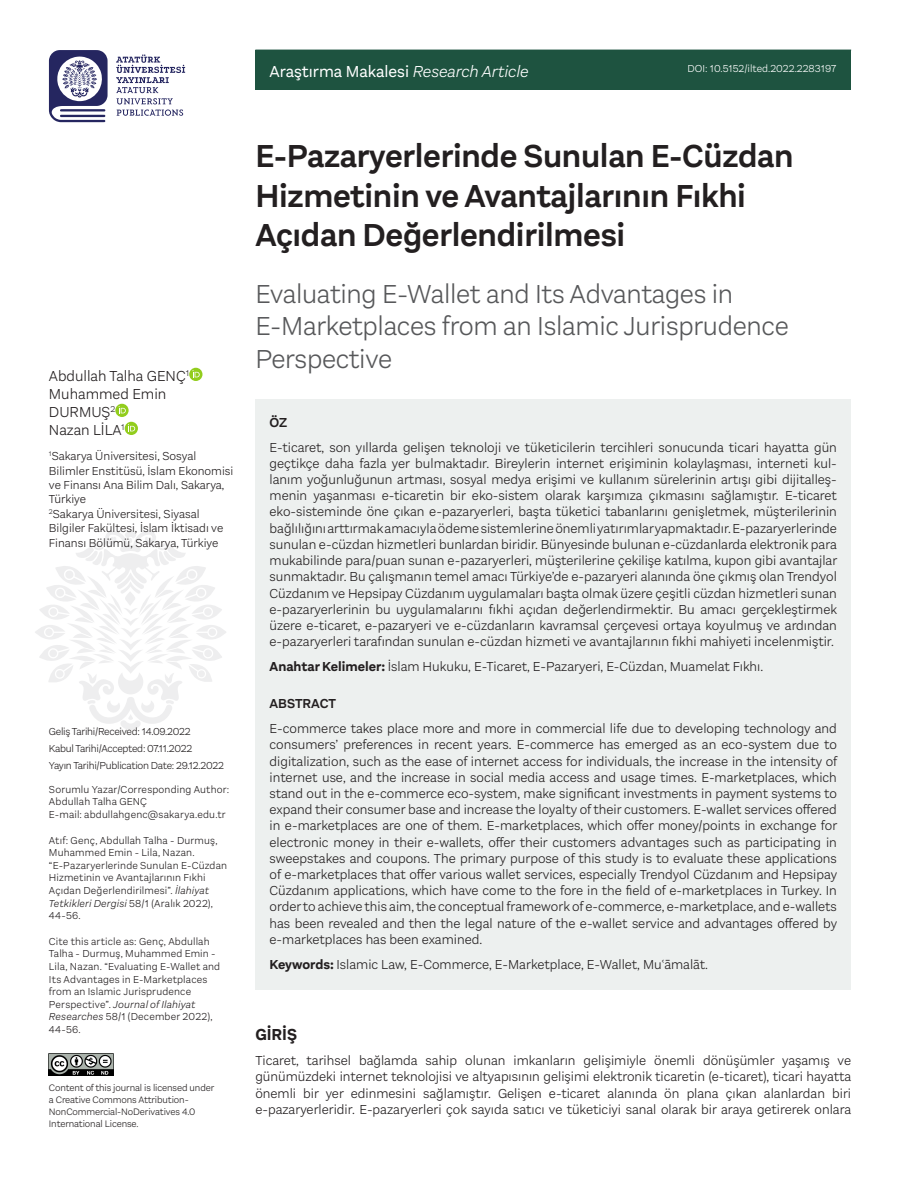
<style>
.page{position:relative;width:915px;height:1191px;background:#fff}
.page>*{position:absolute;margin:0;border:0;box-sizing:border-box;transform-origin:0 0}
.t1{font:600 33px/39.6px "Aestetico";letter-spacing:-.01em;color:#231f20}
.t2{font:300 27px/32.4px "Aestetico";letter-spacing:-.01em;color:#57585a}
.t3{font:16.5px "Aestetico";color:#fff}
.t4{font:700 16.5px "Aestetico";color:#231f20}
.t5{font:300 15px/18px "Aestetico";color:#231f20}
.t6{font:300 13.5px/16.2px "Aestetico";color:#231f20;text-align:justify}
.t7{font:600 13.5px "Aestetico";color:#231f20}
.t8{font:300 12px/14.4px "Aestetico";color:#231f20}
.t9{font:300 10.5px/12.6px "Aestetico";letter-spacing:.015em;color:#231f20}
.t10{font:300 10.5px/16.8px "Aestetico";letter-spacing:-.025em;color:#231f20}
.t11{font:300 10.5px "Aestetico";color:#fff}
.t12{font:300 9.75px/12px "Aestetico";letter-spacing:-.01em;color:#231f20}
.s1{font-weight:300;font-style:italic}
.s2{font-style:italic}
.s3{font-weight:700}
.s4{font-family:"STIX General";font-weight:400}
</style>
<div class="page">
<svg style="left:35px;top:529px;width:191px;height:201px"></svg>
<svg style="left:116px;top:54px;width:69px;height:62px"></svg>
<svg style="left:49px;top:50px;width:58px;height:72px"></svg>
<div style="left:255px;top:50px;width:595px;height:39px;background:#1e5340"></div>
<div style="left:255px;top:399px;width:595px;height:48px;background:#edf0ef"></div>
<div style="left:255px;top:425px;width:595px;height:233px;background:#edf0ef"></div>
<div style="left:255px;top:644px;width:595px;height:48px;background:#edf0ef"></div>
<div style="left:255px;top:680px;width:595px;height:48px;background:#edf0ef"></div>
<div style="left:255px;top:706px;width:595px;height:250px;background:#edf0ef"></div>
<div style="left:255px;top:941px;width:595px;height:48px;background:#edf0ef"></div>
<svg style="left:189px;top:368px;width:13px;height:13px"></svg>
<svg style="left:192px;top:370px;width:8px;height:7px"></svg>
<svg style="left:115px;top:404px;width:13px;height:13px"></svg>
<svg style="left:119px;top:406px;width:7px;height:7px"></svg>
<svg style="left:125px;top:422px;width:13px;height:13px"></svg>
<svg style="left:128px;top:424px;width:7px;height:7px"></svg>
<img style="left:49px;top:1053px;width:65px;height:22px">
<p class="t3" style="left:269px;top:62px;width:260px">Araştırma Makalesi <span class="s1">Research Article</span></p>
<p class="t11" style="left:687px;top:63px;width:150px">DOI: 10.5152/ilted.2022.2283197</p>
<p class="t5" style="left:49px;top:367px;width:142px">Abdullah Talha GENÇ<sup>1<br></sup>Muhammed Emin<br>DURMUŞ<sup>2<br></sup>Nazan LİLA<sup>1</sup></p>
<p class="t8" style="left:49px;top:449px;width:186px"><sup>1</sup>Sakarya Üniversitesi, Sosyal<br>Bilimler Enstitüsü, İslam Ekonomisi ve Finansı Ana Bilim Dalı, Sakarya,<br>Türkiye<br><sup>2</sup>Sakarya Üniversitesi, Siyasal<br>Bilgiler Fakültesi, İslam İktisadı ve<br>Finansı Bölümü, Sakarya, Türkiye</p>
<p class="t10" style="left:49px;top:723px;width:176px">Geliş Tarihi/Received: 14.09.2022<br>Kabul Tarihi/Accepted: 07.11.2022<br>Yayın Tarihi/Publication Date: 29.12.2022</p>
<p class="t9" style="left:49px;top:783px;width:182px">Sorumlu Yazar/Corresponding Author:<br>Abdullah Talha GENÇ<br>E-mail: abdullahgenc@sakarya.edu.tr</p>
<p class="t9" style="left:49px;top:833px;width:179px">Atıf: Genç, Abdullah Talha - Durmuş,<br>Muhammed Emin - Lila, Nazan. “E-Pazaryerlerinde Sunulan E-Cüzdan<br>Hizmetinin ve Avantajlarının Fıkhi<br>Açıdan Değerlendirilmesi”. <span class="s2">İlahiyat<br>Tetkikleri Dergisi</span> 58/1 (Aralık 2022),<br>44-56.</p>
<p class="t9" style="left:49px;top:935px;width:173px">Cite this article as: Genç, Abdullah<br>Talha - Durmuş, Muhammed Emin -<br>Lila, Nazan. “Evaluating E-Wallet and<br>Its Advantages in E-Marketplaces from an Islamic Jurisprudence<br>Perspective”. <span class="s2">Journal of Ilahiyat<br>Researches</span> 58/1 (December 2022),<br>44-56.</p>
<p class="t12" style="left:49px;top:1081px;width:167px">Content of this journal is licensed under a Creative Commons Attribution-NonCommercial-NoDerivatives 4.0<br>International License.</p>
<h1 class="t1" style="left:255px;top:137px;width:539px">E-Pazaryerlerinde Sunulan E-Cüzdan<br>Hizmetinin ve Avantajlarının Fıkhi<br>Açıdan Değerlendirilmesi</h1>
<h2 class="t2" style="left:255px;top:277px;width:534px">Evaluating E-Wallet and Its Advantages in<br>E-Marketplaces from an Islamic Jurisprudence<br>Perspective</h2>
<p class="t7" style="left:269px;top:414px;width:19px">ÖZ</p>
<p class="t6" style="left:269px;top:439px;width:569px">E-ticaret, son yıllarda gelişen teknoloji ve tüketicilerin tercihleri sonucunda ticari hayatta gün geçtikçe daha fazla yer bulmaktadır. Bireylerin internet erişiminin kolaylaşması, interneti kul&shy;lanım yoğunluğunun artması, sosyal medya erişimi ve kullanım sürelerinin artışı gibi dijitalleş&shy;menin yaşanması e-ticaretin bir eko-sistem olarak karşımıza çıkmasını sağlamıştır. E-ticaret eko-sisteminde öne çıkan e-pazaryerleri, başta tüketici tabanlarını genişletmek, müşterilerinin bağlılığını arttırmak amacıyla ödeme sistemlerine önemli yatırımlar yapmaktadır. E-pazaryerlerinde sunulan e-cüzdan hizmetleri bunlardan biridir. Bünyesinde bulunan e-cüzdanlarda elektronik para mukabilinde para/puan sunan e-pazaryerleri, müşterilerine çekilişe katılma, kupon gibi avantajlar sunmaktadır. Bu çalışmanın temel amacı Türkiye’de e-pazaryeri alanında öne çıkmış olan Trendyol Cüzdanım ve Hepsipay Cüzdanım uygulamaları başta olmak üzere çeşitli cüzdan hizmetleri sunan e-pazaryerlerinin bu uygulamalarını fıkhi açıdan değerlendirmektir. Bu amacı gerçekleştirmek üzere e-ticaret, e-pazaryeri ve e-cüzdanların kavramsal çerçevesi ortaya koyulmuş ve ardından e-pazaryerleri tarafından sunulan e-cüzdan hizmeti ve avantajlarının fıkhi mahiyeti incelenmiştir.</p>
<p class="t6" style="left:269px;top:658px;width:495px"><span class="s3">Anahtar Kelimeler:</span> İslam Hukuku, E-Ticaret, E-Pazaryeri, E-Cüzdan, Muamelat Fıkhı.</p>
<p class="t7" style="left:269px;top:696px;width:68px">ABSTRACT</p>
<p class="t6" style="left:269px;top:720px;width:569px">E-commerce takes place more and more in commercial life due to developing technology and consumers’ preferences in recent years. E-commerce has emerged as an eco-system due to digitalization, such as the ease of internet access for individuals, the increase in the intensity of internet use, and the increase in social media access and usage times. E-marketplaces, which stand out in the e-commerce eco-system, make significant investments in payment systems to expand their consumer base and increase the loyalty of their customers. E-wallet services offered in e-marketplaces are one of them. E-marketplaces, which offer money/points in exchange for electronic money in their e-wallets, offer their customers advantages such as participating in sweepstakes and coupons. The primary purpose of this study is to evaluate these applications of e-marketplaces that offer various wallet services, especially Trendyol Cüzdanım and Hepsipay Cüzdanım applications, which have come to the fore in the field of e-marketplaces in Turkey. In order to achieve this aim, the conceptual framework of e-commerce, e-marketplace, and e-wallets has been revealed and then the legal nature of the e-wallet service and advantages offered by e-marketplaces has been examined.</p>
<p class="t6" style="left:269px;top:956px;width:440px"><span class="s3">Keywords:</span> Islamic Law, E-Commerce, E-Marketplace, E-Wallet, Mu<span class="s4">ʿ</span>āmalāt.</p>
<p class="t4" style="left:255px;top:1024px;width:43px">GİRİŞ</p>
<p class="t6" style="left:255px;top:1052px;width:597px">Ticaret, tarihsel bağlamda sahip olunan imkanların gelişimiyle önemli dönüşümler yaşamış ve günümüzdeki internet teknolojisi ve altyapısının gelişimi elektronik ticaretin (e-ticaret), ticari hayatta önemli bir yer edinmesini sağlamıştır. Gelişen e-ticaret alanında ön plana çıkan alanlardan biri e-pazaryerleridir. E-pazaryerleri çok sayıda satıcı ve tüketiciyi sanal olarak bir araya getirerek onlara</p>
</div>
